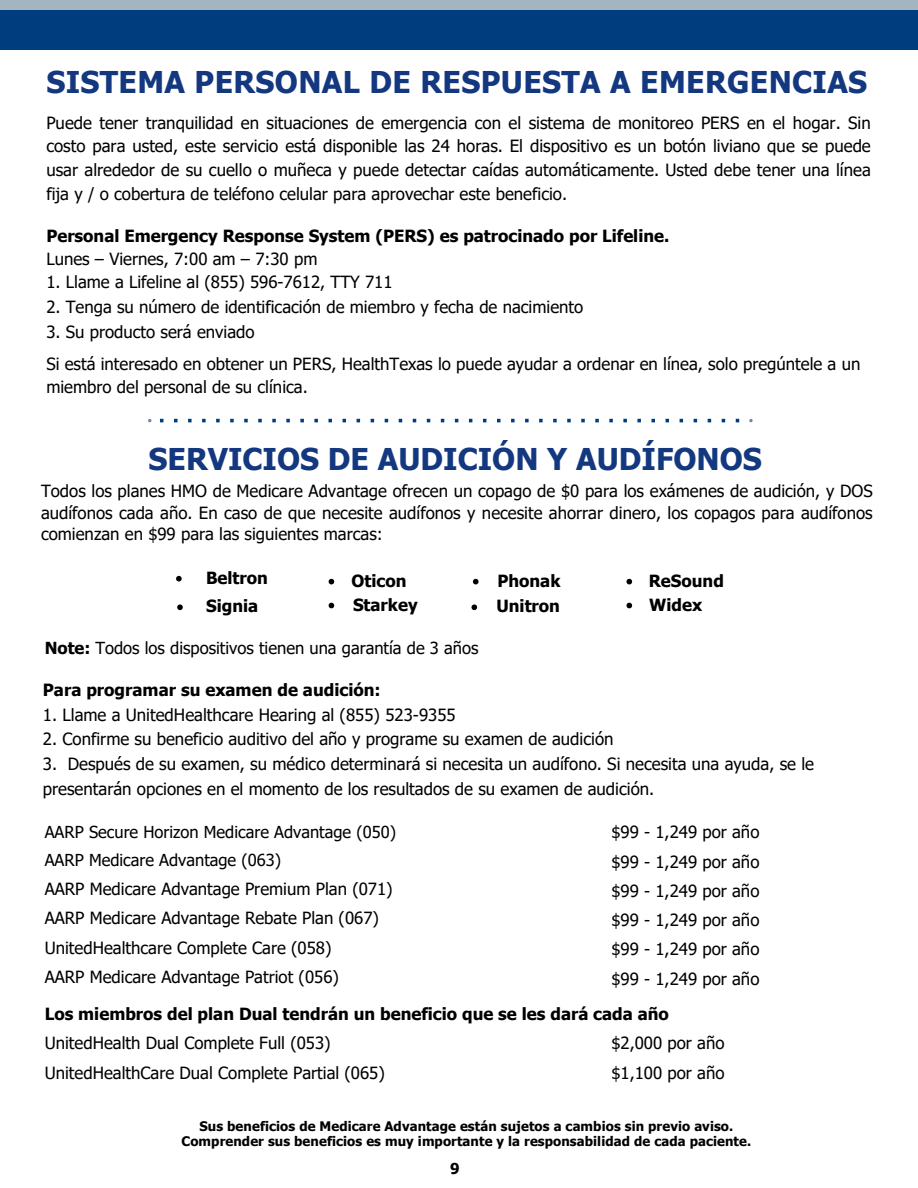
<style>
.page{position:relative;width:918px;height:1188px;background:#fff}
.page>*{position:absolute;margin:0;border:0;box-sizing:border-box;transform-origin:0 0}
.t1{font:700 30px "Tahoma";letter-spacing:.01em;color:#133880}
.t2{font:16.8px/23.7px "Tahoma";color:#000}
.t3{font:700 16.8px "Tahoma";color:#000}
.t4{font:16.65px "Tahoma";color:#000}
.t5{font:16.5px "Tahoma";color:#000}
.t6{font:700 15px "Tahoma";color:#000}
.t7{font:700 13.2px/15.3px "Tahoma";letter-spacing:.01em;color:#000;text-align:center}
.s1{font-weight:700}
</style>
<div class="page">
<svg style="left:329px;top:579px;width:5px;height:5px"></svg>
<svg style="left:473px;top:579px;width:6px;height:5px"></svg>
<svg style="left:626px;top:579px;width:6px;height:5px"></svg>
<svg style="left:176px;top:576px;width:6px;height:6px"></svg>
<svg style="left:177px;top:604px;width:6px;height:6px"></svg>
<svg style="left:329px;top:603px;width:5px;height:5px"></svg>
<svg style="left:472px;top:604px;width:5px;height:6px"></svg>
<svg style="left:626px;top:603px;width:6px;height:5px"></svg>
<div style="left:0;top:0;width:918px;height:49px;background:#003d7e"></div>
<div style="left:0;top:0;width:918px;height:10px;background:#a3b5c1"></div>
<svg style="left:174px;top:419px;width:4px;height:3px"></svg>
<svg style="left:188px;top:419px;width:4px;height:3px"></svg>
<svg style="left:202px;top:419px;width:4px;height:3px"></svg>
<svg style="left:216px;top:419px;width:4px;height:3px"></svg>
<svg style="left:230px;top:419px;width:4px;height:3px"></svg>
<svg style="left:244px;top:419px;width:4px;height:3px"></svg>
<svg style="left:258px;top:419px;width:4px;height:3px"></svg>
<svg style="left:272px;top:419px;width:4px;height:3px"></svg>
<svg style="left:286px;top:419px;width:4px;height:3px"></svg>
<svg style="left:300px;top:419px;width:4px;height:3px"></svg>
<svg style="left:314px;top:419px;width:4px;height:3px"></svg>
<svg style="left:328px;top:419px;width:4px;height:3px"></svg>
<svg style="left:497px;top:419px;width:4px;height:3px"></svg>
<svg style="left:511px;top:419px;width:4px;height:3px"></svg>
<svg style="left:525px;top:419px;width:4px;height:3px"></svg>
<svg style="left:539px;top:419px;width:4px;height:3px"></svg>
<svg style="left:553px;top:419px;width:4px;height:3px"></svg>
<svg style="left:567px;top:419px;width:4px;height:3px"></svg>
<svg style="left:581px;top:419px;width:4px;height:3px"></svg>
<svg style="left:595px;top:419px;width:4px;height:3px"></svg>
<svg style="left:609px;top:419px;width:4px;height:3px"></svg>
<svg style="left:623px;top:419px;width:4px;height:3px"></svg>
<svg style="left:637px;top:419px;width:4px;height:3px"></svg>
<svg style="left:651px;top:419px;width:4px;height:3px"></svg>
<svg style="left:749px;top:419px;width:4px;height:3px"></svg>
<svg style="left:148px;top:419px;width:4px;height:3px"></svg>
<p class="t1" style="left:46px;top:63px;width:822px">SISTEMA PERSONAL DE RESPUESTA A EMERGENCIAS</p>
<p class="t2" style="left:46px;top:110px;width:826px;text-align:justify">Puede tener tranquilidad en situaciones de emergencia con el sistema de monitoreo PERS en el hogar. Sin costo para usted, este servicio está disponible las 24 horas. El dispositivo es un botón liviano que se puede usar alrededor de su cuello o muñeca y puede detectar caídas automáticamente. Usted debe tener una línea fija y / o cobertura de teléfono celular para aprovechar este beneficio.</p>
<p class="t3" style="left:46px;top:225px;width:625px">Personal Emergency Response System (PERS) es patrocinado por Lifeline.</p>
<p class="t2" style="left:46px;top:246px;width:273px">Lunes – Viernes, 7:00 am – 7:30 pm</p>
<p class="t2" style="left:46px;top:270px;width:348px">1. Llame a Lifeline al (855) 596-7612, TTY 711</p>
<p class="t2" style="left:46px;top:295px;width:538px">2. Tenga su número de identificación de miembro y fecha de nacimiento</p>
<p class="t2" style="left:46px;top:319px;width:210px">3. Su producto será enviado</p>
<p class="t2" style="left:46px;top:352px;width:816px;line-height:22.5px">Si está interesado en obtener un PERS, HealthTexas lo puede ayudar a ordenar en línea, solo pregúntele a un miembro del personal de su clínica.</p>
<p class="t1" style="left:149px;top:440px;width:615px">SERVICIOS DE AUDICIÓN Y AUDÍFONOS</p>
<p class="t2" style="left:41px;top:480px;width:833px;line-height:21.3px;text-align:justify">Todos los planes HMO de Medicare Advantage ofrecen un copago de $0 para los exámenes de audición, y DOS audífonos cada año. En caso de que necesite audífonos y necesite ahorrar dinero, los copagos para audífonos comienzan en $99 para las siguientes marcas:</p>
<p class="t3" style="left:206px;top:567px;width:63px">Beltron</p>
<p class="t3" style="left:352px;top:570px;width:56px">Oticon</p>
<p class="t3" style="left:497px;top:570px;width:65px">Phonak</p>
<p class="t3" style="left:649px;top:570px;width:77px">ReSound</p>
<p class="t3" style="left:206px;top:596px;width:54px">Signia</p>
<p class="t3" style="left:353px;top:594px;width:66px">Starkey</p>
<p class="t3" style="left:496px;top:596px;width:65px">Unitron</p>
<p class="t3" style="left:649px;top:594px;width:54px">Widex</p>
<p class="t4" style="left:45px;top:638px;width:435px"><span class="s1">Note:</span> Todos los dispositivos tienen una garantía de 3 años</p>
<p class="t3" style="left:43px;top:679px;width:339px">Para programar su examen de audición:</p>
<p class="t2" style="left:43px;top:702px;width:414px">1. Llame a UnitedHealthcare Hearing al (855) 523-9355</p>
<p class="t2" style="left:43px;top:727px;width:572px">2. Confirme su beneficio auditivo del año y programe su examen de audición</p>
<p class="t2" style="left:43px;top:751px;width:773px;line-height:24.8px">3. Después de su examen, su médico determinará si necesita un audífono. Si necesita una ayuda, se le presentarán opciones en el momento de los resultados de su examen de audición.</p>
<p class="t2" style="left:611px;top:820px;width:150px">$99 - 1,249 por año</p>
<p class="t2" style="left:611px;top:849px;width:150px">$99 - 1,249 por año</p>
<p class="t2" style="left:611px;top:878px;width:150px">$99 - 1,249 por año</p>
<p class="t2" style="left:611px;top:908px;width:150px">$99 - 1,249 por año</p>
<p class="t2" style="left:611px;top:937px;width:150px">$99 - 1,249 por año</p>
<p class="t2" style="left:611px;top:966px;width:150px">$99 - 1,249 por año</p>
<p class="t5" style="left:45px;top:821px;width:353px">AARP Secure Horizon Medicare Advantage (050)</p>
<p class="t5" style="left:45px;top:849px;width:238px">AARP Medicare Advantage (063)</p>
<p class="t2" style="left:45px;top:877px;width:349px">AARP Medicare Advantage Premium Plan (071)</p>
<p class="t2" style="left:45px;top:906px;width:336px">AARP Medicare Advantage Rebate Plan (067)</p>
<p class="t2" style="left:45px;top:935px;width:288px">UnitedHealthcare Complete Care (058)</p>
<p class="t2" style="left:45px;top:964px;width:296px">AARP Medicare Advantage Patriot (056)</p>
<p class="t3" style="left:45px;top:1003px;width:626px">Los miembros del plan Dual tendrán un beneficio que se les dará cada año</p>
<p class="t2" style="left:45px;top:1031px;width:287px">UnitedHealth Dual Complete Full (053)</p>
<p class="t2" style="left:45px;top:1060px;width:342px">UnitedHealthCare Dual Complete Partial (065)</p>
<p class="t2" style="left:611px;top:1031px;width:115px">$2,000 por año</p>
<p class="t2" style="left:611px;top:1060px;width:115px">$1,100 por año</p>
<p class="t7" style="left:182px;top:1118px;width:571px">Sus beneficios de Medicare Advantage están sujetos a cambios sin previo aviso.<br>Comprender sus beneficios es muy importante y la responsabilidad de cada paciente.</p>
<p class="t6" style="left:450px;top:1159px;width:11px">9</p>
</div>
